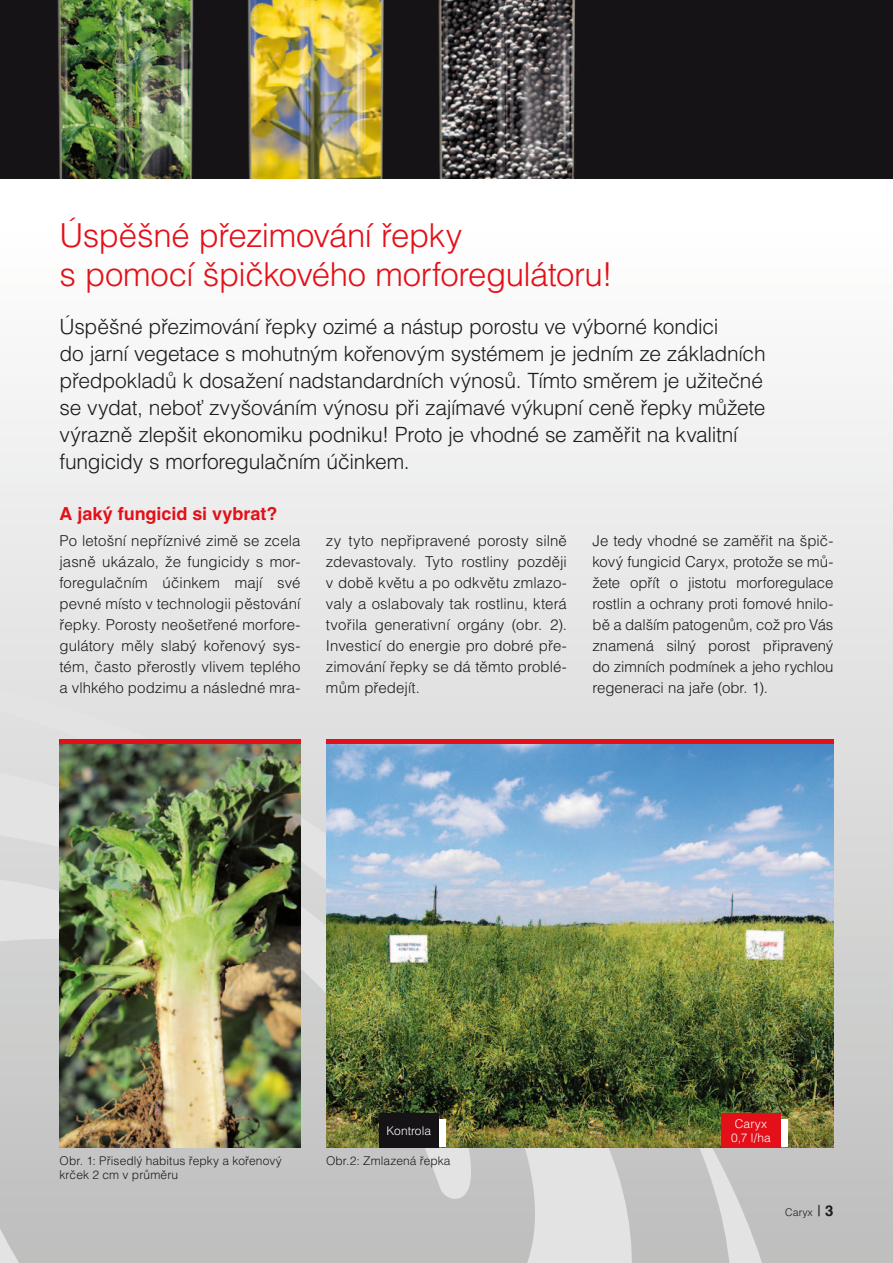
<style>
.page{position:relative;width:893px;height:1263px;background:#fff}
.page>*{position:absolute;margin:0;border:0;box-sizing:border-box;transform-origin:0 0}
.t1{font:300 33px/39px "Helvetica CE";letter-spacing:-.015em;color:#e31019}
.t2{font:300 21px/27px "Helvetica CE";letter-spacing:-.01em;color:#1c1c1b}
.t3{font:700 18px "Helvetica CE";letter-spacing:-.005em;color:#e31019}
.t4{font:300 15px/21px "Helvetica CE";letter-spacing:.005em;color:#1c1c1b;text-align:justify}
.t5{font:300 12px/14.2px "Helvetica CE";letter-spacing:.005em;color:#1c1c1b}
.t6{font:300 12px/14.2px "Helvetica CE";letter-spacing:.005em;color:#fff;text-align:center}
.t7{font:300 10.5px "Helvetica CE";color:#1c1c1b}
.s1{font-weight:400;font-size:15px}
.s2{font-weight:700;font-size:15px}
</style>
<div class="page">
<div style="left:0;top:0;width:893px;height:179px;background:#161317"></div>
<img style="left:57px;top:0;width:518px;height:179px">
<div style="left:0;top:191px;width:893px;height:1072px;background:linear-gradient(to bottom,#fff,#bfbfbf)"></div>
<div style="left:0;top:639px;width:637px;height:89px;background:#e3e2e2"></div>
<svg style="left:0;top:728px;width:846px;height:535px;background:#cccbcc"></svg>
<img style="left:60px;top:743px;width:240px;height:404px">
<img style="left:326px;top:743px;width:507px;height:404px">
<hr style="left:60px;top:739px;width:240px;height:4px;background:#e31019">
<hr style="left:326px;top:739px;width:507px;height:4px;background:#e31019">
<div style="left:379px;top:1119px;width:66px;height:28px;background:linear-gradient(to bottom,#fff,#fff)"></div>
<div style="left:721px;top:1119px;width:66px;height:28px;background:#fff"></div>
<div style="left:721px;top:1113px;width:60px;height:34px;background:#e31019"></div>
<div style="left:379px;top:1113px;width:59px;height:34px;background:#161317"></div>
<h1 class="t1" style="left:60px;top:216px;width:555px">Úspěšné přezimování řepky<br>s pomocí špičkového morforegulátoru!</h1>
<p class="t2" style="left:60px;top:313px;width:708px">Úspěšné přezimování řepky ozimé a nástup porostu ve výborné kondici<br>do jarní vegetace s mohutným kořenovým systémem je jedním ze základních předpokladů k dosažení nadstandardních výnosů. Tímto směrem je užitečné se vydat, neboť zvyšováním výnosu při zajímavé výkupní ceně řepky můžete výrazně zlepšit ekonomiku podniku! Proto je vhodné se zaměřit na kvalitní fungicidy s morforegulačním účinkem.</p>
<p class="t3" style="left:60px;top:503px;width:219px">A jaký fungicid si vybrat?</p>
<p class="t4" style="left:60px;top:530px;width:242px">Po letošní nepříznivé zimě se zcela jasně ukázalo, že fungicidy s mor&shy;foregulačním účinkem mají své pevné místo v technologii pěstování řepky. Porosty neošetřené morfore&shy;gulátory měly slabý kořenový sys&shy;tém, často přerostly vlivem teplého a vlhkého podzimu a následné mra-</p>
<p class="t4" style="left:326px;top:530px;width:242px">zy tyto nepřipravené porosty silně zdevastovaly. Tyto rostliny později v době květu a po odkvětu zmlazo&shy;valy a oslabovaly tak rostlinu, která tvořila generativní orgány (obr. 2).<br>Investicí do energie pro dobré pře&shy;zimování řepky se dá těmto problé&shy;mům předejít.</p>
<p class="t4" style="left:592px;top:530px;width:242px">Je tedy vhodné se zaměřit na špič&shy;kový fungicid Caryx, protože se mů&shy;žete opřít o jistotu morforegulace rostlin a ochrany proti fomové hnilo&shy;bě a dalším patogenům, což pro Vás znamená silný porost připravený do zimních podmínek a jeho rychlou regeneraci na jaře (obr. 1).</p>
<p class="t6" style="left:386px;top:1123px;width:46px">Kontrola</p>
<p class="t5" style="left:60px;top:1154px;width:224px">Obr. 1: Přisedlý habitus řepky a kořenový krček 2 cm v průměru</p>
<p class="t5" style="left:326px;top:1154px;width:126px">Obr.2: Zmlazená řepka</p>
<p class="t6" style="left:731px;top:1116px;width:41px">Caryx<br>0,7 l/ha</p>
<p class="t7" style="left:785px;top:1206px;width:50px">Caryx <span class="s1">|</span> <span class="s2">3</span></p>
</div>
